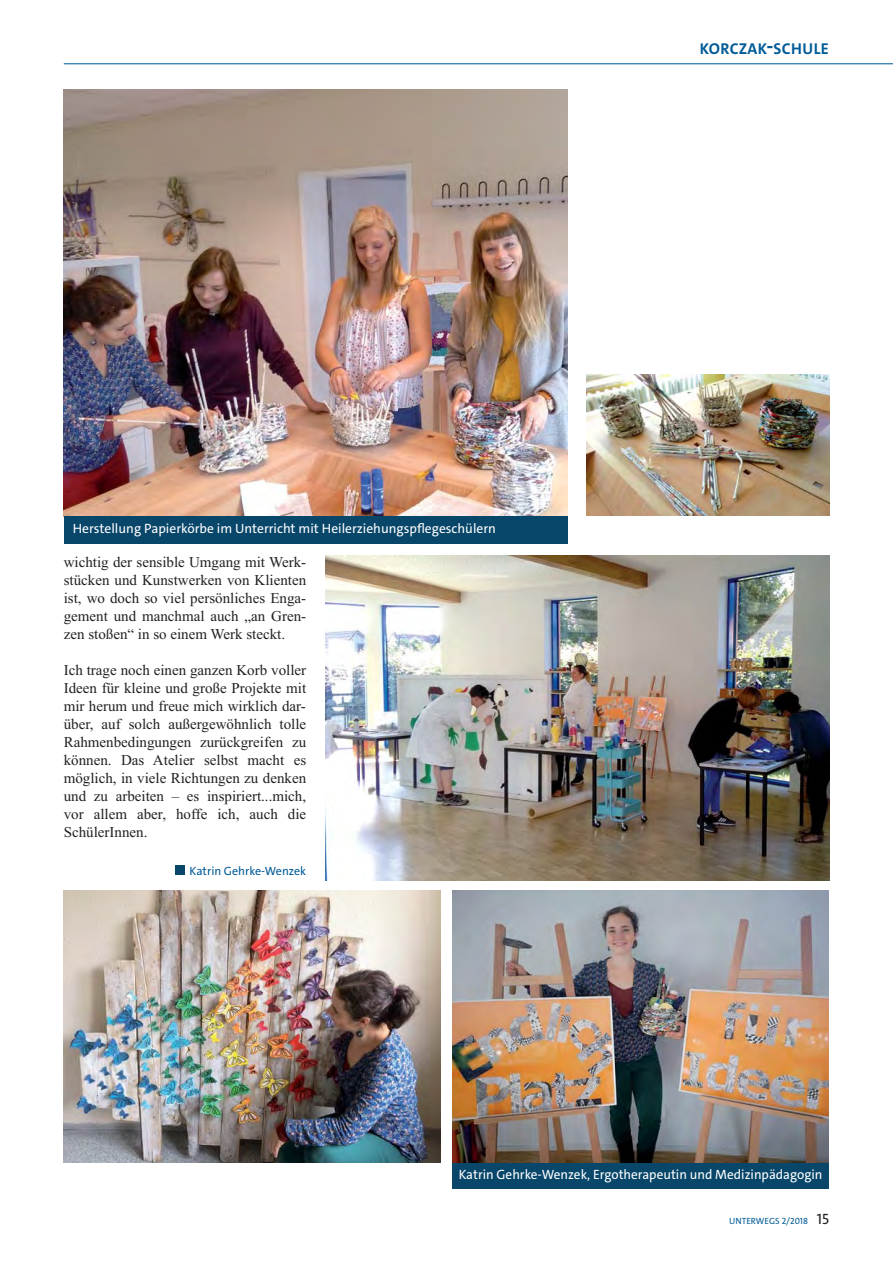
<style>
.page{position:relative;width:893px;height:1263px;background:#fff}
.page>*{position:absolute;margin:0;border:0;box-sizing:border-box;transform-origin:0 0}
.t1{font:700 15.75px "The Sans C4 s";letter-spacing:.025em;color:#005b97}
.t2{font:15px/18px "Times New Roman";color:#231f20;text-align:justify}
.t3{font:13.5px "The Sans C4 s";color:#fff}
.t4{font:12px "The Sans C4 s";color:#005b97}
.t5{font:9px "The Sans C4 s";color:#005b97}
.s1{font-size:21px}
.s2{font-size:15px;color:#231f20}
</style>
<div class="page">
<div style="left:452px;top:1161px;width:377px;height:27px;background:#08466a"></div>
<img style="left:64px;top:89px;width:504px;height:427px">
<img style="left:64px;top:890px;width:376px;height:273px">
<img style="left:452px;top:890px;width:377px;height:273px">
<img style="left:587px;top:375px;width:242px;height:141px">
<div style="left:175px;top:865px;width:10px;height:10px;background:#08466a"></div>
<hr style="left:64px;top:63px;width:829px;height:1px;background:#005b97">
<img style="left:325px;top:555px;width:504px;height:326px">
<div style="left:64px;top:516px;width:504px;height:27px;background:#08466a"></div>
<p class="t3" style="left:73px;top:523px;width:425px">Herstellung Papierkörbe im Unterricht mit Heilerziehungspflegeschülern</p>
<p class="t2" style="left:64px;top:554px;width:244px">wichtig der sensible Umgang mit Werk&shy;stücken und Kunstwerken von Klienten ist, wo doch so viel persönliches Enga&shy;gement und manchmal auch „an Gren&shy;zen stoßen“ in so einem Werk steckt.</p>
<p class="t2" style="left:64px;top:662px;width:244px">Ich trage noch einen ganzen Korb voller Ideen für kleine und große Projekte mit mir herum und freue mich wirklich dar&shy;über, auf solch außergewöhnlich tolle Rahmenbedingungen zurückgreifen zu können. Das Atelier selbst macht es möglich, in viele Richtungen zu denken und zu arbeiten – es inspiriert...mich, vor allem aber, hoffe ich, auch die SchülerInnen.</p>
<p class="t4" style="left:190px;top:866px;width:118px">Katrin Gehrke-Wenzek</p>
<p class="t1" style="left:700px;top:43px;width:131px">KORCZAK<span class="s1">-</span>SCHULE</p>
<p class="t3" style="left:459px;top:1169px;width:365px">Katrin Gehrke-Wenzek, Ergotherapeutin und Medizinpädagogin</p>
<p class="t5" style="left:729px;top:1217px;width:102px">UNTERWEGS 2/2018 <span class="s2">15</span></p>
</div>
